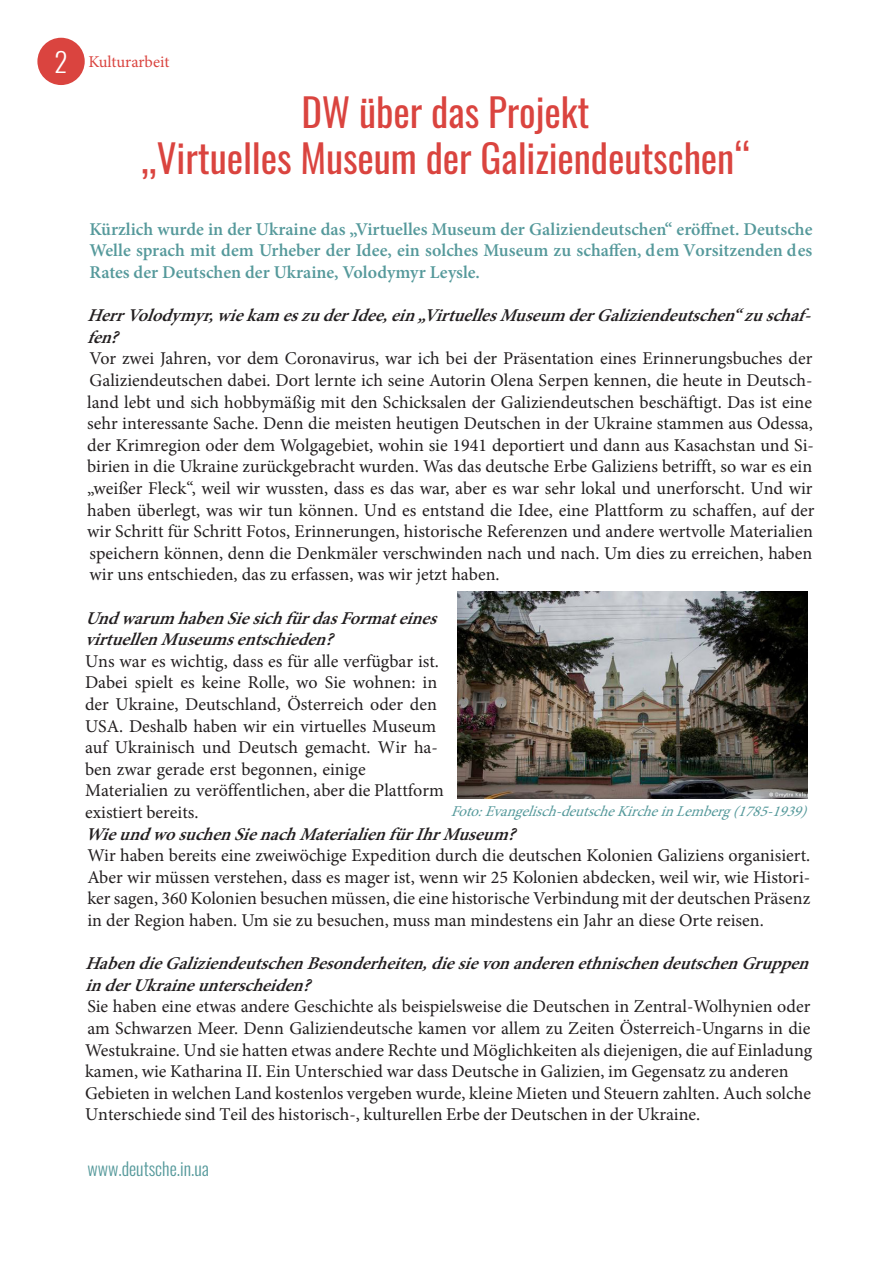
<style>
.page{position:relative;width:893px;height:1263px;background:#fff}
.page>*{position:absolute;margin:0;border:0;box-sizing:border-box;transform-origin:0 0}
.t1{font:italic 39px/46.8px "Oswald";color:#da443f;text-align:center}
.t2{font:300 27px "Oswald";color:#fff}
.t3{font:18px/21.6px "Minion Pro";color:#231f20}
.t4{font:600 18px/21.6px "Minion Pro";color:#55999b;text-align:justify}
.t5{font:300 18px "Oswald";color:#55999b}
.t6{font:16.5px "Minion Pro";color:#da443f}
.t7{font:italic 15px "Minion Pro";color:#55999b}
.s1{font-weight:600;font-style:italic}
</style>
<div class="page">
<div style="left:37px;top:38px;width:48px;height:47px;background:#da443f;border-radius:50%"></div>
<img style="left:457px;top:591px;width:351px;height:208px">
<p class="t2" style="left:55px;top:44px;width:15px">2</p>
<p class="t6" style="left:88px;top:51px;width:82px">Kulturarbeit</p>
<p class="t1" style="left:140px;top:88px;width:620px">DW über das Projekt<br>„Virtuelles Museum der Galiziendeutschen“</p>
<p class="t4" style="left:90px;top:218px;width:724px">Kürzlich wurde in der Ukraine das „Virtuelles Museum der Galiziendeutschen“ eröffnet. Deutsche Welle sprach mit dem Urheber der Idee, ein solches Museum zu schaffen, dem Vorsitzenden des Rates der Deutschen der Ukraine, Volodymyr Leysle.</p>
<p class="t3" style="left:87px;top:305px;width:733px"><span class="s1">HerrVolodymyr,wiekameszuderIdee,ein„VirtuellesMuseumderGaliziendeutschen“zuschaf&shy;fen?<br></span>Vor zwei Jahren, vor dem Coronavirus, war ich bei der Präsentation eines Erinnerungsbuches der Galiziendeutschen dabei. Dort lernte ich seine Autorin Olena Serpen kennen, die heute in Deutsch&shy;land lebt und sich hobbymäßig mit den Schicksalen der Galiziendeutschen beschäftigt. Das ist eine sehr interessante Sache. Denn die meisten heutigen Deutschen in der Ukraine stammen aus Odessa, der Krimregion oder dem Wolgagebiet, wohin sie 1941 deportiert und dann aus Kasachstan und Si&shy;birien in die Ukraine zurückgebracht wurden. Was das deutsche Erbe Galiziens betrifft, so war es ein „weißer Fleck“, weil wir wussten, dass es das war, aber es war sehr lokal und unerforscht. Und wir haben überlegt, was wir tun können. Und es entstand die Idee, eine Plattform zu schaffen, auf der wir Schritt für Schritt Fotos, Erinnerungen, historische Referenzen und andere wertvolle Materialien speichern können, denn die Denkmäler verschwinden nach und nach. Um dies zu erreichen, haben wir uns entschieden, das zu erfassen, was wir jetzt haben.</p>
<p class="t3" style="left:85px;top:607px;width:361px"><span class="s1">UndwarumhabenSiesichfürdasFormateines virtuellenMuseumsentschieden?<br></span>Uns war es wichtig, dass es für alle verfügbar ist.<br>Dabei spielt es keine Rolle, wo Sie wohnen: in der Ukraine, Deutschland, Österreich oder den USA. Deshalb haben wir ein virtuelles Museum auf Ukrainisch und Deutsch gemacht. Wir ha&shy;ben zwar gerade erst begonnen, einige Materialien zu veröffentlichen, aber die Plattform existiert bereits.</p>
<p class="t3" style="left:85px;top:823px;width:727px"><span class="s1">WieundwosuchenSienachMaterialienfürIhrMuseum?<br></span>Wir haben bereits eine zweiwöchige Expedition durch die deutschen Kolonien Galiziens organisiert.<br>Aber wir müssen verstehen, dass es mager ist, wenn wir 25 Kolonien abdecken, weil wir, wie Histori&shy;ker sagen, 360 Kolonien besuchen müssen, die eine historische Verbindung mit der deutschen Präsenz in der Region haben. Um sie zu besuchen, muss man mindestens ein Jahr an diese Orte reisen.</p>
<p class="t3" style="left:85px;top:953px;width:733px"><span class="s1">HabendieGaliziendeutschenBesonderheiten,diesievonanderenethnischendeutschenGruppen inderUkraineunterscheiden?<br></span>Sie haben eine etwas andere Geschichte als beispielsweise die Deutschen in Zentral-Wolhynien oder am Schwarzen Meer. Denn Galiziendeutsche kamen vor allem zu Zeiten Österreich-Ungarns in die Westukraine. Und sie hatten etwas andere Rechte und Möglichkeiten als diejenigen, die auf Einladung kamen, wie Katharina II. Ein Unterschied war dass Deutsche in Galizien, im Gegensatz zu anderen Gebieten in welchen Land kostenlos vergeben wurde, kleine Mieten und Steuern zahlten. Auch solche Unterschiede sind Teil des historisch-, kulturellen Erbe der Deutschen in der Ukraine.</p>
<p class="t5" style="left:87px;top:1156px;width:123px">www.deutsche.in.ua</p>
<p class="t7" style="left:451px;top:801px;width:364px">Foto:Evangelisch-deutscheKircheinLemberg(1785-1939)</p>
</div>
